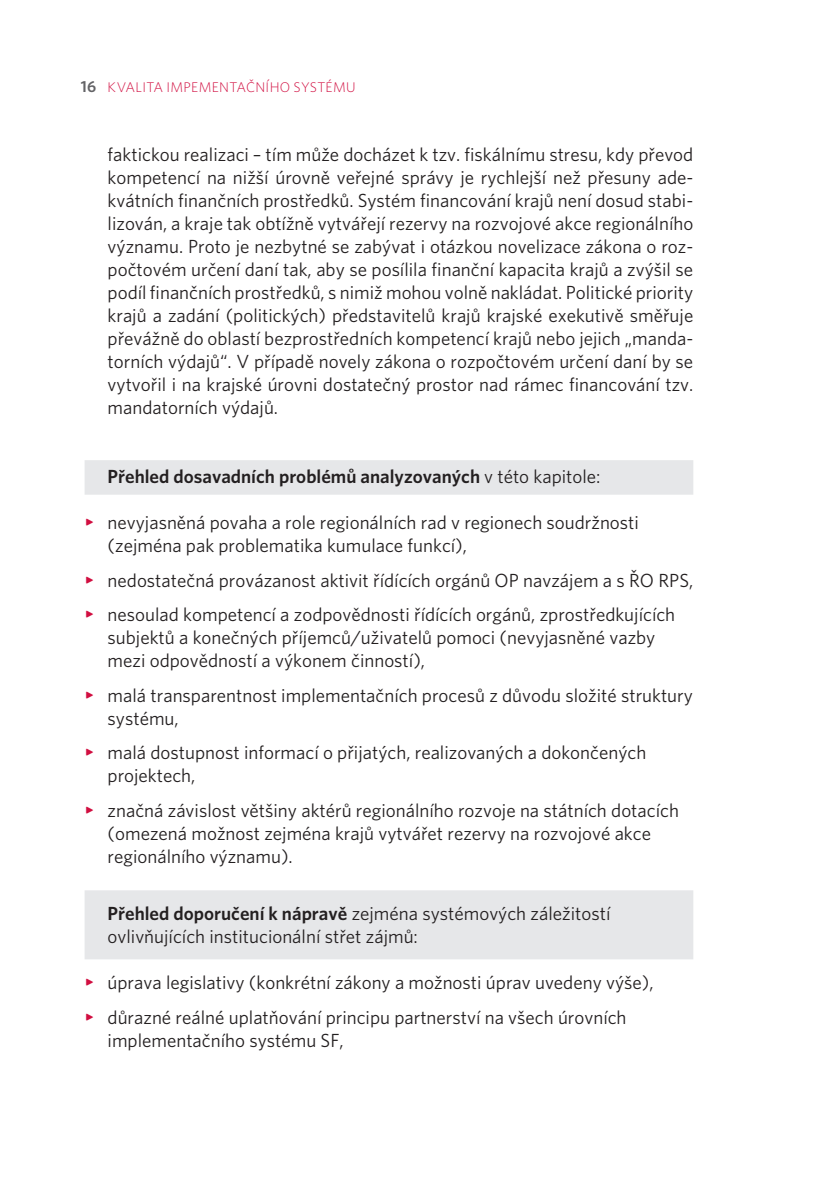
<style>
.page{position:relative;width:840px;height:1191px;background:#fff}
.page>*{position:absolute;margin:0;border:0;box-sizing:border-box;transform-origin:0 0}
.t1{font:19px/23px "Whitney CE";color:#231f20}
.t2{font:600 19px "Whitney CE";color:#231f20}
.t3{font:300 14px "Whitney CE";letter-spacing:.02em;color:#d10e40}
.s1{font-weight:600;font-size:16px;color:#636366}
.s2{font-weight:400}
.s3{font-family:"Katarine Expert";font-weight:500;color:#d10e40}
.s4{font-weight:600}
</style>
<div class="page">
<div style="left:84px;top:460px;width:609px;height:35px;background:#e6e7e9"></div>
<div style="left:84px;top:890px;width:609px;height:69px;background:#e6e7e9"></div>
<p class="t3" style="left:81px;top:79px;width:276px"><span class="s1">16</span> KVALITA IMPEMENTAČNÍHO SYSTÉMU</p>
<p class="t1" style="left:107px;top:142px;width:587px;text-align:justify">faktickou realizaci – tím může docházet k tzv. fiskálnímu stresu, kdy převod kompetencí na nižší úrovně veřejné správy je rychlejší než přesuny ade&shy;kvátních finančních prostředků. Systém financování krajů není dosud stabi&shy;lizován, a kraje tak obtížně vytvářejí rezervy na rozvojové akce regionálního významu. Proto je nezbytné se zabývat i otázkou novelizace zákona o roz&shy;počtovém určení daní tak, aby se posílila finanční kapacita krajů a zvýšil se podíl finančních prostředků, s nimiž mohou volně nakládat. Politické priority krajů a zadání (politických) představitelů krajů krajské exekutivě směřuje převážně do oblastí bezprostředních kompetencí krajů nebo jejich „manda&shy;torních výdajů“. V případě novely zákona o rozpočtovém určení daní by se vytvořil i na krajské úrovni dostatečný prostor nad rámec financování tzv. mandatorních výdajů.</p>
<p class="t2" style="left:108px;top:465px;width:494px">Přehled dosavadních problémů analyzovaných <span class="s2">v této kapitole:</span></p>
<p class="t1" style="left:108px;top:510px;width:532px;text-indent:-22px"><span class="s3">k</span> nevyjasněná povaha a role regionálních rad v regionech soudržnosti (zejména pak problematika kumulace funkcí),</p>
<p class="t1" style="left:85px;top:562px;width:609px;line-height:34.4px"><span class="s3">k</span> nedostatečná provázanost aktivit řídících orgánů OP navzájem a s ŘO RPS, <span class="s3">k</span> nesoulad kompetencí a zodpovědnosti řídících orgánů, zprostředkujících</p>
<p class="t1" style="left:108px;top:625px;width:549px">subjektů a konečných příjemců/uživatelů pomoci (nevyjasněné vazby mezi odpovědností a výkonem činností),</p>
<p class="t1" style="left:108px;top:683px;width:586px;text-indent:-22px"><span class="s3">k</span> malá transparentnost implementačních procesů z důvodu složité struktury systému,</p>
<p class="t1" style="left:108px;top:740px;width:540px;text-indent:-22px"><span class="s3">k</span> malá dostupnost informací o přijatých, realizovaných a dokončených projektech,</p>
<p class="t1" style="left:108px;top:798px;width:572px;text-indent:-22px"><span class="s3">k</span> značná závislost většiny aktérů regionálního rozvoje na státních dotacích (omezená možnost zejména krajů vytvářet rezervy na rozvojové akce regionálního významu).</p>
<p class="t1" style="left:108px;top:901px;width:504px"><span class="s4">Přehled doporučení k nápravě</span> zejména systémových záležitostí ovlivňujících institucionální střet zájmů:</p>
<p class="t1" style="left:85px;top:965px;width:569px;line-height:34.4px"><span class="s3">k</span> úprava legislativy (konkrétní zákony a možnosti úprav uvedeny výše), <span class="s3">k</span> důrazné reálné uplatňování principu partnerství na všech úrovních</p>
<p class="t1" style="left:108px;top:1028px;width:237px">implementačního systému SF,</p>
</div>
